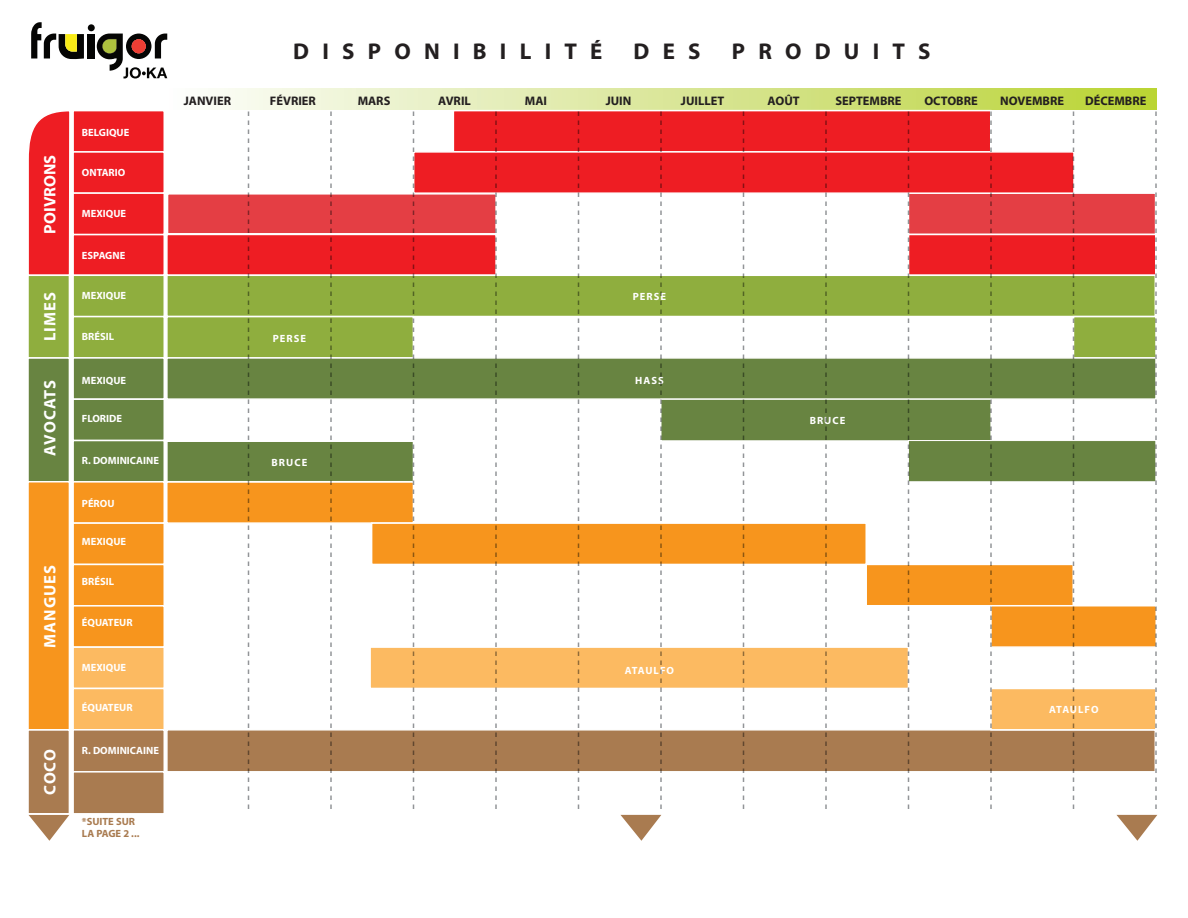
<style>
.page{position:relative;width:1188px;height:918px;background:#fff}
.page>*{position:absolute;margin:0;border:0;box-sizing:border-box;transform-origin:0 0}
.t1{font:700 22.8px "Myriad Pro";letter-spacing:.58em;color:#231f20}
.t2{font:700 16.65px "Myriad Pro";letter-spacing:.055em;color:#fff}
.t3{font:700 16.65px "Myriad Pro";color:#fff}
.t4{font:700 12.45px "Myriad Pro";color:#231f20}
.t5{font:700 10.5px "Myriad Pro";color:#fff}
.t6{font:700 10.5px/12.6px "Myriad Pro";color:#a97b50}
.t7{font:700 10.5px "Myriad Pro";letter-spacing:.08em;color:#fff}
</style>
<div class="page">
<div style="left:72px;top:234px;width:93px;height:42px;background:#ee1d23;border:2px solid #fff"></div>
<div style="left:72px;top:275px;width:93px;height:42px;background:#8fae3e;border:1px solid #fff"></div>
<div style="left:72px;top:316px;width:93px;height:43px;background:#8fae3e;border:2px solid #fff"></div>
<div style="left:72px;top:357px;width:93px;height:43px;background:#688441;border:2px solid #fff"></div>
<div style="left:72px;top:398px;width:93px;height:43px;background:#688441;border:2px solid #fff"></div>
<div style="left:72px;top:440px;width:93px;height:43px;background:#688441;border:2px solid #fff"></div>
<div style="left:72px;top:481px;width:93px;height:43px;background:#f7951d;border:2px solid #fff"></div>
<div style="left:72px;top:522px;width:93px;height:43px;background:#f7951d;border:2px solid #fff"></div>
<div style="left:72px;top:564px;width:93px;height:43px;background:#f7951d;border:2px solid #fff"></div>
<div style="left:72px;top:605px;width:93px;height:43px;background:#f7951d;border:2px solid #fff"></div>
<div style="left:72px;top:646px;width:93px;height:43px;background:#fcba61;border:2px solid #fff"></div>
<div style="left:72px;top:688px;width:93px;height:43px;background:#fcba61;border:2px solid #fff"></div>
<div style="left:165px;top:88px;width:992px;height:22px;background:linear-gradient(to right,#fcfdfe,#bad335)"></div>
<svg style="left:28px;top:111px;width:42px;height:164px;background:#ef3137"></svg>
<div style="left:27px;top:275px;width:43px;height:84px;background:#8fae3e;border:2px solid #fff"></div>
<div style="left:27px;top:357px;width:43px;height:126px;background:#688441;border:2px solid #fff"></div>
<div style="left:27px;top:481px;width:43px;height:249px;background:#f7951d;border:2px solid #fff"></div>
<div style="left:87px;top:34px;width:7px;height:24px;background:#050504"></div>
<div style="left:88px;top:24px;width:7px;height:7px;background:#050504;border-radius:50%"></div>
<svg style="left:31px;top:22px;width:53px;height:37px"></svg>
<svg style="left:97px;top:34px;width:70px;height:44px"></svg>
<div style="left:132px;top:39px;width:14px;height:14px;background:#ee3e34;border-radius:50%"></div>
<div style="left:72px;top:110px;width:93px;height:43px;background:#ee1d23;border:2px solid #fff"></div>
<div style="left:72px;top:151px;width:93px;height:43px;background:#ee1d23;border:2px solid #fff"></div>
<div style="left:72px;top:192px;width:93px;height:43px;background:#ee1d23;border:2px solid #fff"></div>
<div style="left:165px;top:192px;width:333px;height:44px;background:#e43e44;border:3px solid #fff"></div>
<div style="left:908px;top:192px;width:248px;height:43px;background:#e43e44"></div>
<div style="left:908px;top:234px;width:249px;height:42px;background:#ee1d23;border:2px solid #fff"></div>
<div style="left:166px;top:234px;width:331px;height:42px;background:#ee1d23;border:2px solid #fff"></div>
<div style="left:166px;top:275px;width:990px;height:42px;background:#8fae3e;border:2px solid #fff"></div>
<div style="left:166px;top:729px;width:990px;height:44px;background:#a97b50;border:2px solid #fff"></div>
<div style="left:166px;top:316px;width:248px;height:43px;background:#8fae3e;border:2px solid #fff"></div>
<div style="left:1073px;top:316px;width:84px;height:43px;background:#8fae3e;border:2px solid #fff"></div>
<div style="left:166px;top:357px;width:991px;height:43px;background:#688441;border:2px solid #fff"></div>
<div style="left:166px;top:481px;width:248px;height:43px;background:#f7951d;border:2px solid #fff"></div>
<div style="left:865px;top:564px;width:209px;height:42px;background:#f7951d;border:2px solid #fff"></div>
<div style="left:990px;top:605px;width:167px;height:43px;background:#f7951d;border:2px solid #fff"></div>
<svg style="left:28px;top:815px;width:41px;height:26px"></svg>
<div style="left:27px;top:729px;width:43px;height:86px;background:#a97b50;border:2px solid #fff"></div>
<div style="left:72px;top:729px;width:93px;height:44px;background:#a97b50;border:2px solid #fff"></div>
<div style="left:72px;top:771px;width:93px;height:44px;background:#a97b50;border:2px solid #fff"></div>
<div style="left:990px;top:688px;width:167px;height:43px;background:#fcba61;border:2px solid #fff"></div>
<div style="left:369px;top:646px;width:540px;height:43px;background:#fcba61;border:2px solid #fff"></div>
<div style="left:661px;top:399px;width:330px;height:42px;background:#688441;border:1px solid #fff"></div>
<div style="left:166px;top:440px;width:248px;height:42px;background:#688441;border:2px solid #fff"></div>
<div style="left:908px;top:440px;width:248px;height:42px;background:#688441;border:1px solid #fff"></div>
<div style="left:371px;top:522px;width:496px;height:43px;background:#f7951d;border:2px solid #fff"></div>
<div style="left:453px;top:110px;width:539px;height:43px;background:#ee1d23;border:2px solid #fff"></div>
<div style="left:413px;top:151px;width:662px;height:43px;background:#ee1d23;border:2px solid #fff"></div>
<svg style="left:248px;top:112px;width:1px;height:697px"></svg>
<svg style="left:330px;top:112px;width:2px;height:697px"></svg>
<svg style="left:413px;top:112px;width:1px;height:697px"></svg>
<svg style="left:495px;top:112px;width:2px;height:697px"></svg>
<svg style="left:578px;top:112px;width:1px;height:697px"></svg>
<svg style="left:620px;top:112px;width:42px;height:729px"></svg>
<svg style="left:743px;top:112px;width:1px;height:697px"></svg>
<svg style="left:825px;top:112px;width:2px;height:697px"></svg>
<svg style="left:908px;top:112px;width:1px;height:697px"></svg>
<svg style="left:990px;top:112px;width:2px;height:697px"></svg>
<svg style="left:1073px;top:112px;width:1px;height:697px"></svg>
<svg style="left:1116px;top:112px;width:41px;height:729px"></svg>
<h1 class="t1" style="left:293px;top:36px;width:311px">DISPONIBILITÉ</h1>
<h1 class="t1" style="left:634px;top:36px;width:69px">DES</h1>
<h1 class="t1" style="left:732px;top:36px;width:200px">PRODUITS</h1>
<h2 class="t3" style="left:39px;top:234px;width:80px;rotate:-90deg">POIVRONS</h2>
<h2 class="t2" style="left:39px;top:341px;width:51px;rotate:-90deg">LIMES</h2>
<h2 class="t2" style="left:39px;top:456px;width:77px;rotate:-90deg">AVOCATS</h2>
<h2 class="t2" style="left:39px;top:648px;width:84px;rotate:-90deg">MANGUES</h2>
<p class="t5" style="left:82px;top:125px;width:49px">BELGIQUE</p>
<p class="t5" style="left:82px;top:166px;width:45px">ONTARIO</p>
<p class="t5" style="left:82px;top:207px;width:46px">MEXIQUE</p>
<p class="t5" style="left:82px;top:248px;width:45px">ESPAGNE</p>
<p class="t4" style="left:184px;top:93px;width:49px">JANVIER</p>
<p class="t4" style="left:270px;top:93px;width:48px">FÉVRIER</p>
<p class="t4" style="left:358px;top:93px;width:34px">MARS</p>
<p class="t4" style="left:438px;top:93px;width:34px">AVRIL</p>
<p class="t4" style="left:525px;top:93px;width:24px">MAI</p>
<p class="t4" style="left:606px;top:93px;width:27px">JUIN</p>
<p class="t4" style="left:681px;top:93px;width:45px">JUILLET</p>
<p class="t4" style="left:768px;top:93px;width:34px">AOÛT</p>
<p class="t4" style="left:836px;top:93px;width:68px">SEPTEMBRE</p>
<p class="t4" style="left:924px;top:93px;width:55px">OCTOBRE</p>
<p class="t4" style="left:1000px;top:93px;width:65px">NOVEMBRE</p>
<p class="t4" style="left:1085px;top:93px;width:63px">DÉCEMBRE</p>
<p class="t5" style="left:82px;top:288px;width:46px">MEXIQUE</p>
<p class="t5" style="left:633px;top:290px;width:35px">PERSE</p>
<p class="t5" style="left:82px;top:329px;width:34px">BRÉSIL</p>
<p class="t5" style="left:82px;top:374px;width:46px">MEXIQUE</p>
<p class="t5" style="left:82px;top:411px;width:42px">FLORIDE</p>
<p class="t5" style="left:82px;top:453px;width:79px">R. DOMINICAINE</p>
<p class="t5" style="left:82px;top:497px;width:34px">PÉROU</p>
<p class="t5" style="left:82px;top:535px;width:46px">MEXIQUE</p>
<p class="t5" style="left:82px;top:575px;width:34px">BRÉSIL</p>
<p class="t5" style="left:82px;top:615px;width:52px">ÉQUATEUR</p>
<p class="t5" style="left:273px;top:332px;width:35px">PERSE</p>
<p class="t5" style="left:635px;top:374px;width:30px">HASS</p>
<p class="t5" style="left:272px;top:455px;width:37px">BRUCE</p>
<p class="t5" style="left:82px;top:661px;width:46px">MEXIQUE</p>
<p class="t5" style="left:82px;top:701px;width:52px">ÉQUATEUR</p>
<p class="t7" style="left:625px;top:664px;width:51px">ATAULFO</p>
<p class="t5" style="left:810px;top:414px;width:37px">BRUCE</p>
<p class="t7" style="left:1049px;top:703px;width:51px">ATAULFO</p>
<h2 class="t2" style="left:39px;top:795px;width:47px;rotate:-90deg">COCO</h2>
<p class="t5" style="left:82px;top:743px;width:79px">R. DOMINICAINE</p>
<p class="t6" style="left:82px;top:814px;width:59px">*SUITE SUR<br>LA PAGE 2 ...</p>
</div>
